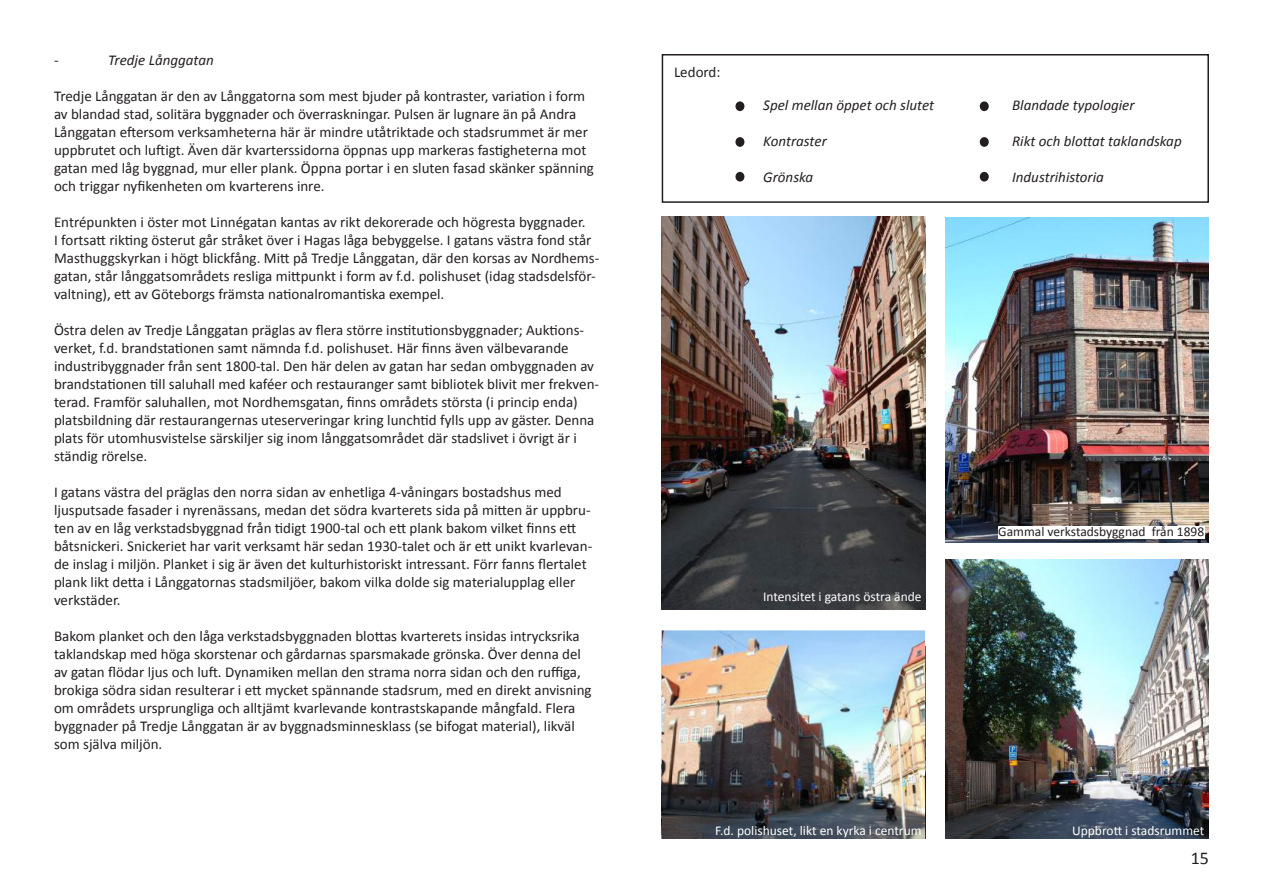
<style>
.page{position:relative;width:1263px;height:893px;background:#fff}
.page>*{position:absolute;margin:0;border:0;box-sizing:border-box;transform-origin:0 0}
.t1{font:18px "Calibri";color:#231f20}
.t2{font:15px/18px "Calibri";color:#231f20}
.t3{font:italic 15px "Calibri";color:#231f20}
.t4{font:13.5px "Calibri";color:#fff}
.t5{font:13.5px "Calibri";color:#231f20}
</style>
<div class="page">
<img style="left:946px;top:217px;width:262px;height:325px">
<img style="left:662px;top:217px;width:263px;height:392px">
<img style="left:945px;top:560px;width:263px;height:279px">
<div style="left:662px;top:54px;width:547px;height:149px;border:2px solid #231f20"></div>
<div style="left:735px;top:101px;width:9px;height:10px;background:#231f20;border-radius:50%"></div>
<div style="left:980px;top:101px;width:9px;height:10px;background:#231f20;border-radius:50%"></div>
<div style="left:735px;top:137px;width:9px;height:10px;background:#231f20;border-radius:50%"></div>
<div style="left:980px;top:137px;width:9px;height:10px;background:#231f20;border-radius:50%"></div>
<div style="left:735px;top:172px;width:9px;height:10px;background:#231f20;border-radius:50%"></div>
<div style="left:980px;top:172px;width:9px;height:10px;background:#231f20;border-radius:50%"></div>
<img style="left:662px;top:630px;width:263px;height:209px">
<div style="left:998px;top:526px;width:206px;height:13px;background:#fff"></div>
<p class="t3" style="left:54px;top:50px;width:6px">-</p>
<p class="t3" style="left:108px;top:50px;width:107px">Tredje Långgatan</p>
<p class="t2" style="left:54px;top:87px;width:541px">Tredje Långgatan är den av Långgatorna som mest bjuder på kontraster, variation i form av blandad stad, solitära byggnader och överraskningar. Pulsen är lugnare än på Andra Långgatan eftersom verksamheterna här är mindre utåtriktade och stadsrummet är mer uppbrutet och luftigt. Även där kvarterssidorna öppnas upp markeras fastigheterna mot gatan med låg byggnad, mur eller plank. Öppna portar i en sluten fasad skänker spänning och triggar nyfikenheten om kvarterens inre.</p>
<p class="t2" style="left:54px;top:213px;width:547px">Entrépunkten i öster mot Linnégatan kantas av rikt dekorerade och högresta byggnader.<br>I fortsatt rikting österut går stråket över i Hagas låga bebyggelse. I gatans västra fond står Masthuggskyrkan i högt blickfång. Mitt på Tredje Långgatan, där den korsas av Nordhems&shy;gatan, står långgatsområdets resliga mittpunkt i form av f.d. polishuset (idag stadsdelsför&shy;valtning), ett av Göteborgs främsta nationalromantiska exempel.</p>
<p class="t2" style="left:54px;top:321px;width:547px">Östra delen av Tredje Långgatan präglas av flera större institutionsbyggnader; Auktions&shy;verket, f.d. brandstationen samt nämnda f.d. polishuset. Här finns även välbevarande industribyggnader från sent 1800-tal. Den här delen av gatan har sedan ombyggnaden av brandstationen till saluhall med kaféer och restauranger samt bibliotek blivit mer frekven&shy;terad. Framför saluhallen, mot Nordhemsgatan, finns områdets största (i princip enda) platsbildning där restaurangernas uteserveringar kring lunchtid fylls upp av gäster. Denna plats för utomhusvistelse särskiljer sig inom långgatsområdet där stadslivet i övrigt är i ständig rörelse.</p>
<p class="t2" style="left:54px;top:483px;width:540px">I gatans västra del präglas den norra sidan av enhetliga 4-våningars bostadshus med ljusputsade fasader i nyrenässans, medan det södra kvarterets sida på mitten är uppbru&shy;ten av en låg verkstadsbyggnad från tidigt 1900-tal och ett plank bakom vilket finns ett båtsnickeri. Snickeriet har varit verksamt här sedan 1930-talet och är ett unikt kvarlevan&shy;de inslag i miljön. Planket i sig är även det kulturhistoriskt intressant. Förr fanns flertalet plank likt detta i Långgatornas stadsmiljöer, bakom vilka dolde sig materialupplag eller verkstäder.</p>
<p class="t2" style="left:54px;top:627px;width:539px">Bakom planket och den låga verkstadsbyggnaden blottas kvarterets insidas intrycksrika taklandskap med höga skorstenar och gårdarnas sparsmakade grönska. Över denna del av gatan flödar ljus och luft. Dynamiken mellan den strama norra sidan och den ruffiga, brokiga södra sidan resulterar i ett mycket spännande stadsrum, med en direkt anvisning om områdets ursprungliga och alltjämt kvarlevande kontrastskapande mångfald. Flera byggnader på Tredje Långgatan är av byggnadsminnesklass (se bifogat material), likväl som själva miljön.</p>
<p class="t2" style="left:674px;top:63px;width:48px">Ledord:</p>
<p class="t3" style="left:763px;top:94px;width:172px">Spel mellan öppet och slutet</p>
<p class="t3" style="left:763px;top:130px;width:65px">Kontraster</p>
<p class="t3" style="left:763px;top:166px;width:51px">Grönska</p>
<p class="t3" style="left:1012px;top:95px;width:124px">Blandade typologier</p>
<p class="t3" style="left:1012px;top:131px;width:171px">Rikt och blottat taklandskap</p>
<p class="t3" style="left:1012px;top:167px;width:93px">Industrihistoria</p>
<p class="t4" style="left:763px;top:588px;width:160px">Intensitet i gatans östra ände</p>
<p class="t5" style="left:998px;top:523px;width:207px">Gammal verkstadsbyggnad från 1898</p>
<p class="t4" style="left:715px;top:822px;width:208px">F.d. polishuset, likt en kyrka i centrum</p>
<p class="t4" style="left:1072px;top:822px;width:134px">Uppbrott i stadsrummet</p>
<p class="t1" style="left:1191px;top:846px;width:20px">15</p>
</div>
